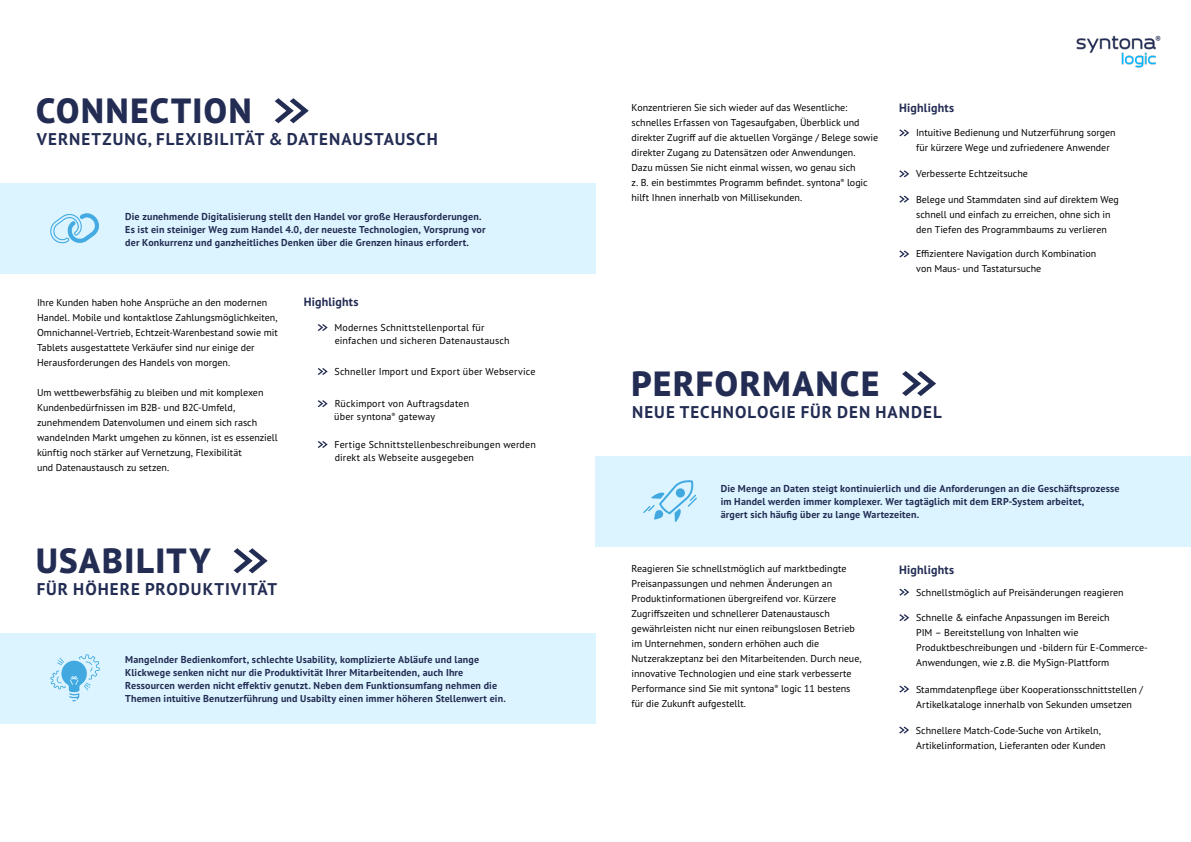
<style>
.page{position:relative;width:1191px;height:842px;background:#fff}
.page>*{position:absolute;margin:0;border:0;box-sizing:border-box;transform-origin:0 0}
.t1{font:800 35px "PT Sans Pro";letter-spacing:.045em;color:#232c53}
.t2{font:700 17px "PT Sans Pro";letter-spacing:.06em;color:#232c53}
.t3{font:700 12px "PT Sans Pro";letter-spacing:.015em;color:#232c53}
.t4{font:10px/15px "PT Sans Pro";color:#000}
.t5{font:700 10px/13px "PT Sans Pro";letter-spacing:.015em;color:#232c53}
</style>
<div class="page">
<img style="left:1076px;top:35px;width:85px;height:33px">
<div style="left:0;top:183px;width:595px;height:90px;background:#dbf4ff"></div>
<div style="left:0;top:633px;width:595px;height:90px;background:#dbf4ff"></div>
<div style="left:595px;top:456px;width:596px;height:90px;background:#dbf4ff"></div>
<svg style="left:275px;top:98px;width:34px;height:25px"></svg>
<svg style="left:902px;top:371px;width:34px;height:25px"></svg>
<svg style="left:234px;top:548px;width:34px;height:25px"></svg>
<svg style="left:899px;top:129px;width:10px;height:7px"></svg>
<svg style="left:899px;top:170px;width:10px;height:7px"></svg>
<svg style="left:899px;top:196px;width:10px;height:7px"></svg>
<svg style="left:899px;top:250px;width:10px;height:7px"></svg>
<svg style="left:899px;top:589px;width:10px;height:7px"></svg>
<svg style="left:899px;top:726px;width:10px;height:7px"></svg>
<svg style="left:899px;top:614px;width:10px;height:7px"></svg>
<svg style="left:899px;top:686px;width:10px;height:7px"></svg>
<svg style="left:318px;top:324px;width:10px;height:7px"></svg>
<svg style="left:318px;top:400px;width:10px;height:7px"></svg>
<svg style="left:318px;top:368px;width:10px;height:7px"></svg>
<svg style="left:50px;top:213px;width:49px;height:30px"></svg>
<svg style="left:643px;top:480px;width:54px;height:42px"></svg>
<svg style="left:50px;top:654px;width:50px;height:47px"></svg>
<svg style="left:318px;top:441px;width:10px;height:7px"></svg>
<h1 class="t1" style="left:36px;top:88px;width:217px">CONNECTION</h1>
<h2 class="t2" style="left:37px;top:128px;width:402px">VERNETZUNG, FLEXIBILITÄT &amp; DATENAUSTAUSCH</h2>
<p class="t5" style="left:125px;top:209px;width:362px">Die zunehmende Digitalisierung stellt den Handel vor große Herausforderungen.<br>Es ist ein steiniger Weg zum Handel 4.0, der neueste Technologien, Vorsprung vor der Konkurrenz und ganzheitliches Denken über die Grenzen hinaus erfordert.</p>
<p class="t4" style="left:37px;top:295px;width:242px">Ihre Kunden haben hohe Ansprüche an den modernen Handel. Mobile und kontaktlose Zahlungsmöglichkeiten, Omnichannel-Vertrieb, Echtzeit-Warenbestand sowie mit Tablets ausgestattete Verkäufer sind nur einige der Herausforderungen des Handels von morgen.</p>
<p class="t4" style="left:37px;top:385px;width:242px">Um wettbewerbsfähig zu bleiben und mit komplexen Kundenbedürfnissen im B2B- und B2C-Umfeld, zunehmendem Datenvolumen und einem sich rasch wandelnden Markt umgehen zu können, ist es essenziell künftig noch stärker auf Vernetzung, Flexibilität<br>und Datenaustausch zu setzen.</p>
<p class="t3" style="left:304px;top:294px;width:56px">Highlights</p>
<p class="t4" style="left:334px;top:321px;width:177px;line-height:13px">Modernes Schnittstellenportal für einfachen und sicheren Datenaustausch</p>
<p class="t4" style="left:334px;top:364px;width:202px">Schneller Import und Export über Webservice</p>
<p class="t4" style="left:334px;top:397px;width:136px;line-height:13px">Rückimport von Auftragsdaten über syntona<sup>®</sup> gateway</p>
<p class="t4" style="left:334px;top:438px;width:203px;line-height:13px">Fertige Schnittstellenbeschreibungen werden direkt als Webseite ausgegeben</p>
<h1 class="t1" style="left:36px;top:538px;width:176px">USABILITY</h1>
<h2 class="t2" style="left:37px;top:578px;width:242px">FÜR HÖHERE PRODUKTIVITÄT</h2>
<p class="t5" style="left:125px;top:652px;width:382px">Mangelnder Bedienkomfort, schlechte Usability, komplizierte Abläufe und lange Klickwege senken nicht nur die Produktivität Ihrer Mitarbeitenden, auch Ihre Ressourcen werden nicht effektiv genutzt. Neben dem Funktionsumfang nehmen die Themen intuitive Benutzerführung und Usabilty einen immer höheren Stellenwert ein.</p>
<p class="t4" style="left:631px;top:100px;width:248px">Konzentrieren Sie sich wieder auf das Wesentliche: schnelles Erfassen von Tagesaufgaben, Überblick und direkter Zugriff auf die aktuellen Vorgänge / Belege sowie direkter Zugang zu Datensätzen oder Anwendungen.<br>Dazu müssen Sie nicht einmal wissen, wo genau sich<br>z. B. ein bestimmtes Programm befindet. syntona<sup>®</sup> logic hilft Ihnen innerhalb von Millisekunden.</p>
<p class="t3" style="left:899px;top:100px;width:56px">Highlights</p>
<p class="t4" style="left:916px;top:125px;width:201px">Intuitive Bedienung und Nutzerführung sorgen für kürzere Wege und zufriedenere Anwender</p>
<p class="t4" style="left:916px;top:166px;width:113px">Verbesserte Echtzeitsuche</p>
<p class="t4" style="left:916px;top:191px;width:204px">Belege und Stammdaten sind auf direktem Weg schnell und einfach zu erreichen, ohne sich in den Tiefen des Programmbaums zu verlieren</p>
<p class="t4" style="left:916px;top:246px;width:182px">Effizientere Navigation durch Kombination von Maus- und Tastatursuche</p>
<h1 class="t1" style="left:631px;top:360px;width:249px">PERFORMANCE</h1>
<h2 class="t2" style="left:632px;top:401px;width:311px">NEUE TECHNOLOGIE FÜR DEN HANDEL</h2>
<p class="t5" style="left:720px;top:482px;width:400px">Die Menge an Daten steigt kontinuierlich und die Anforderungen an die Geschäftsprozesse im Handel werden immer komplexer. Wer tagtäglich mit dem ERP-System arbeitet,<br>ärgert sich häufig über zu lange Wartezeiten.</p>
<p class="t4" style="left:631px;top:561px;width:232px">Reagieren Sie schnellstmöglich auf marktbedingte Preisanpassungen und nehmen Änderungen an Produktinformationen übergreifend vor. Kürzere Zugriffszeiten und schnellerer Datenaustausch gewährleisten nicht nur einen reibungslosen Betrieb im Unternehmen, sondern erhöhen auch die Nutzerakzeptanz bei den Mitarbeitenden. Durch neue, innovative Technologien und eine stark verbesserte Performance sind Sie mit syntona<sup>®</sup> logic 11 bestens für die Zukunft aufgestellt.</p>
<p class="t3" style="left:899px;top:562px;width:56px">Highlights</p>
<p class="t4" style="left:916px;top:584px;width:209px">Schnellstmöglich auf Preisänderungen reagieren</p>
<p class="t4" style="left:916px;top:610px;width:233px">Schnelle &amp; einfache Anpassungen im Bereich<br>PIM – Bereitstellung von Inhalten wie Produktbeschreibungen und -bildern für E-Commerce-Anwendungen, wie z.B. die MySign-Plattform</p>
<p class="t4" style="left:916px;top:681px;width:229px">Stammdatenpflege über Kooperationsschnittstellen /<br>Artikelkataloge innerhalb von Sekunden umsetzen</p>
<p class="t4" style="left:916px;top:722px;width:191px">Schnellere Match-Code-Suche von Artikeln,<br>Artikelinformation, Lieferanten oder Kunden</p>
</div>
